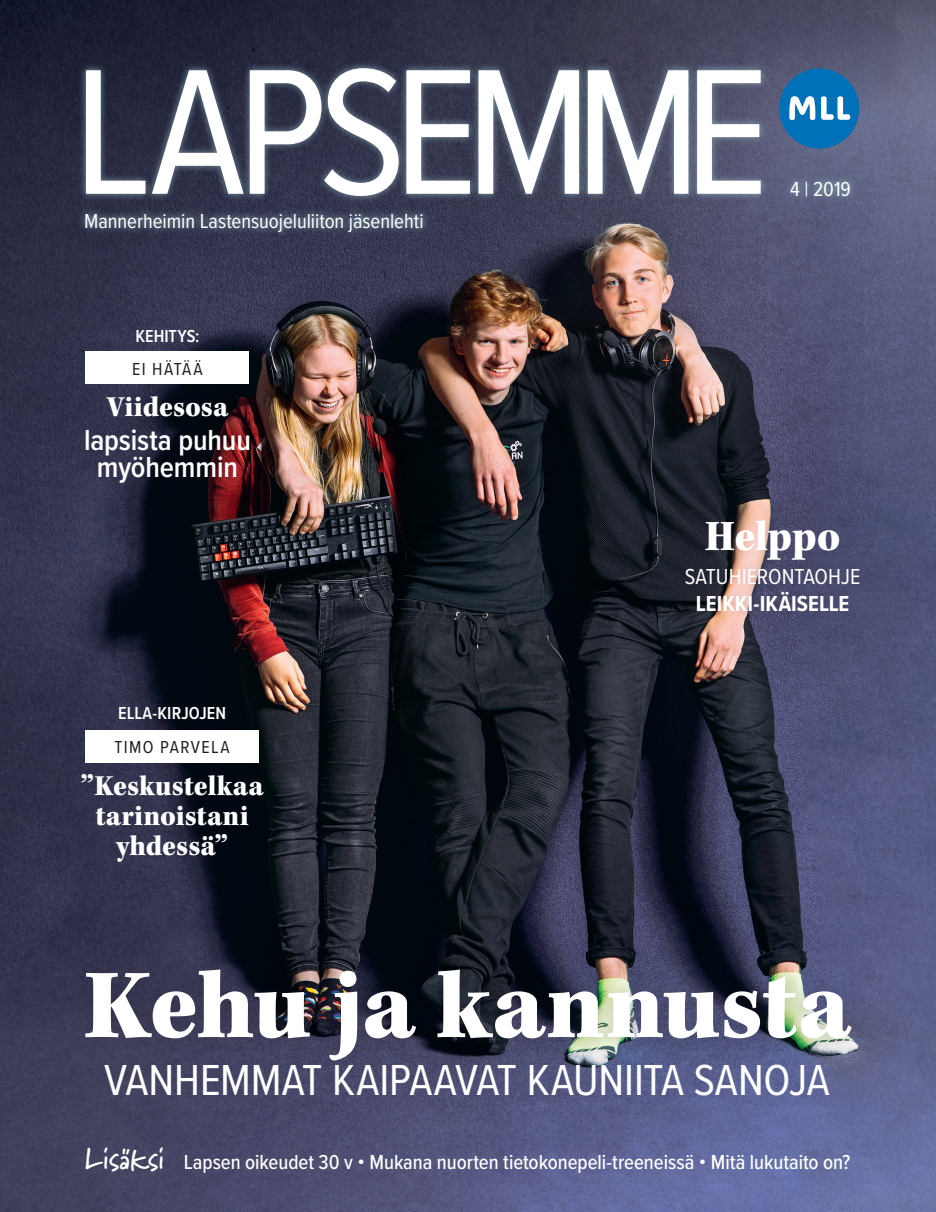
<style>
.page{position:relative;width:936px;height:1212px;background:#fff}
.page>*{position:absolute;margin:0;border:0;box-sizing:border-box;transform-origin:0 0}
.t1{font:102.75px "Kepler Std Black Scn Capt";letter-spacing:-.01em;color:#fff}
.t2{font:45px "Proxima Nova Cond";letter-spacing:-.005em;color:#fff}
.t3{font:45px "Kepler Std Black Scn";letter-spacing:-.01em;color:#fff}
.t4{font:30px/30px "Kepler Std Black Scn";letter-spacing:.005em;color:#fff;text-align:center}
.t5{font:600 30px/27px "Proxima Nova Cond";letter-spacing:-.005em;color:#fff;text-align:center}
.t6{font:700 30px "Marydale";letter-spacing:-.005em;color:#fff}
.t7{font:22.5px "Proxima Nova Cond";color:#fff}
.t8{font:700 22.5px "Proxima Nova Cond";color:#fff}
.t9{font:500 21px "Proxima Nova Cond";color:#fff}
.t10{font:21px "Proxima Nova Cond";color:#fff}
.t11{font:600 18px "Proxima Nova Cond";letter-spacing:.005em;color:#fff}
.t12{font:18px "Proxima Nova Cond";letter-spacing:.075em;color:#231f20}
</style>
<div class="page">
<img style="left:0;top:0;width:935px;height:1212px">
<div style="left:77px;top:206px;width:353px;height:33px;background:#a3ced2;opacity:.6"></div>
<div style="left:783px;top:174px;width:74px;height:30px;background:#a3ced2;opacity:.6"></div>
<div style="left:78px;top:61px;width:690px;height:143px;background:#a3ced2;opacity:.6"></div>
<svg style="left:86px;top:70px;width:59px;height:124px"></svg>
<svg style="left:152px;top:70px;width:92px;height:124px"></svg>
<svg style="left:250px;top:68px;width:148px;height:128px"></svg>
<svg style="left:406px;top:70px;width:64px;height:124px"></svg>
<svg style="left:478px;top:70px;width:101px;height:124px"></svg>
<svg style="left:587px;top:70px;width:101px;height:124px"></svg>
<svg style="left:697px;top:70px;width:63px;height:124px"></svg>
<div style="left:779px;top:68px;width:80px;height:81px;background:#0070b9;border-radius:50%"></div>
<svg style="left:789px;top:96px;width:61px;height:24px"></svg>
<div style="left:86px;top:730px;width:172px;height:32px;background:#fff"></div>
<div style="left:86px;top:352px;width:163px;height:32px;background:#fff"></div>
<div style="left:71px;top:954px;width:795px;height:121px;background:#231f20;opacity:.2"></div>
<div style="left:678px;top:561px;width:188px;height:58px;background:#231f20;opacity:.1"></div>
<p class="t10" style="left:84px;top:205px;width:341px">Mannerheimin Lastensuojeluliiton jäsenlehti</p>
<p class="t11" style="left:135px;top:322px;width:66px">KEHITYS:</p>
<p class="t12" style="left:132px;top:355px;width:72px">EI HÄTÄÄ</p>
<h3 class="t4" style="left:107px;top:392px;width:123px">Viidesosa</h3>
<h3 class="t5" style="left:84px;top:425px;width:168px">lapsista puhuu myöhemmin</h3>
<p class="t11" style="left:118px;top:700px;width:109px">ELLA-KIRJOJEN</p>
<p class="t12" style="left:114px;top:733px;width:117px">TIMO PARVELA</p>
<h3 class="t4" style="left:81px;top:771px;width:184px">”Keskustelkaa tarinoistani yhdessä”</h3>
<p class="t10" style="left:790px;top:173px;width:62px">4 | 2019</p>
<h2 class="t3" style="left:704px;top:510px;width:137px">Helppo</h2>
<p class="t7" style="left:684px;top:560px;width:177px">SATUHIERONTAOHJE</p>
<p class="t8" style="left:696px;top:587px;width:155px">LEIKKI-IKÄISELLE</p>
<h1 class="t1" style="left:83px;top:947px;width:768px">Kehu ja kannusta</h1>
<h2 class="t2" style="left:104px;top:1047px;width:727px">VANHEMMAT KAIPAAVAT KAUNIITA SANOJA</h2>
<h3 class="t6" style="left:85px;top:1141px;width:82px">Lisäksi</h3>
<p class="t9" style="left:184px;top:1147px;width:668px">Lapsen oikeudet 30 v • Mukana nuorten tietokonepeli-treeneissä • Mitä lukutaito on?</p>
</div>
